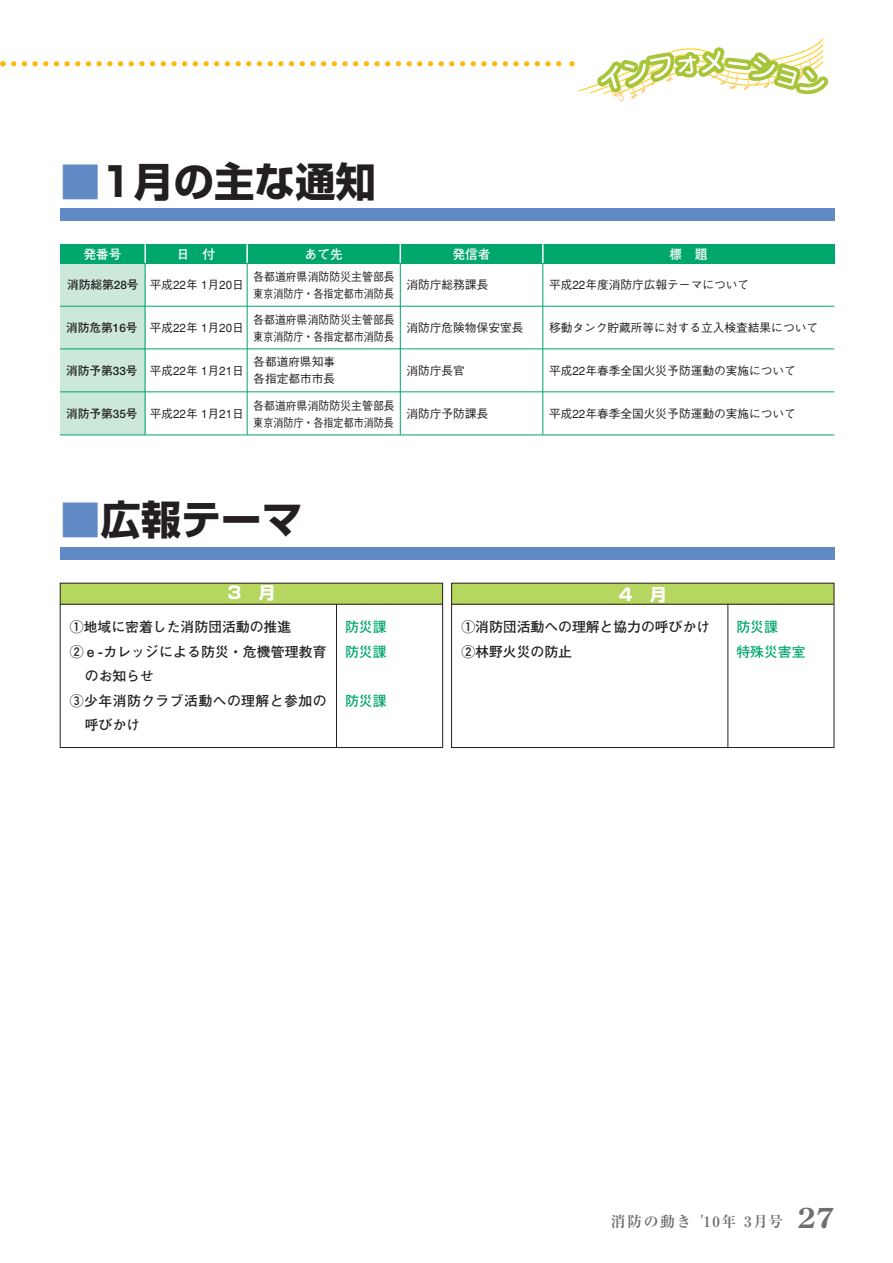
<style>
.page{position:relative;width:893px;height:1263px;background:#fff}
.page>*{position:absolute;margin:0;border:0;box-sizing:border-box;transform-origin:0 0}
.t1{font:700 40.35px "Shin Go";color:#231f20}
.t2{font:700 16.95px "Shin Go";color:#fff}
.t3{font:700 14.85px "Ryumin";letter-spacing:.1em;color:#6c6e70}
.t4{font:700 13.8px/24.5px "Futo Go B101";color:#231f20}
.t5{font:700 13.8px "Futo Go B101";letter-spacing:.035em;color:#231f20}
.t6{font:700 13.8px/24.5px "Futo Go B101";color:#00a76d}
.t7{font:700 12.75px "Futo Go B101";color:#fff}
.t8{font:500 11.7px/17px "Gothic BBB";color:#231f20}
.t9{font:500 11.7px/17px "Gothic BBB";color:#231f20;scale:.93 1}
.t10{font:700 11.7px "Futo Go B101";color:#231f20}
.s1{color:#618ac7}
.s2{font-style:italic}
.s3{font-family:"Century Old Style";font-size:27.6px}
</style>
<div class="page">
<svg style="left:0;top:38px;width:829px;height:64px"></svg>
<div style="left:60px;top:208px;width:774px;height:13px;background:#618ac7"></div>
<div style="left:60px;top:263px;width:85px;height:172px;background:#cbe8db"></div>
<div style="left:60px;top:244px;width:85px;height:19px;background:#00a76d"></div>
<div style="left:145px;top:244px;width:102px;height:19px;background:#00a76d"></div>
<div style="left:247px;top:244px;width:153px;height:19px;background:#00a76d"></div>
<div style="left:400px;top:244px;width:143px;height:19px;background:#00a76d"></div>
<div style="left:543px;top:244px;width:291px;height:19px;background:#00a76d"></div>
<svg style="left:144px;top:244px;width:2px;height:19px"></svg>
<hr style="left:145px;top:263px;width:1px;height:172px;background:#00a76d">
<svg style="left:246px;top:244px;width:2px;height:19px"></svg>
<svg style="left:399px;top:244px;width:2px;height:19px"></svg>
<hr style="left:60px;top:263px;width:774px;height:1px;background:#00a76d">
<hr style="left:60px;top:306px;width:774px;height:1px;background:#00a76d">
<hr style="left:60px;top:349px;width:774px;height:1px;background:#00a76d">
<hr style="left:60px;top:392px;width:774px;height:1px;background:#00a76d">
<hr style="left:60px;top:435px;width:774px;height:1px;background:#00a76d">
<div style="left:60px;top:583px;width:383px;height:21px;background:#b7d65f"></div>
<div style="left:451px;top:583px;width:383px;height:21px;background:#b7d65f"></div>
<div style="left:60px;top:547px;width:774px;height:12px;background:#618ac7"></div>
<hr style="left:336px;top:604px;width:1px;height:143px;background:#231f20">
<hr style="left:727px;top:604px;width:1px;height:143px;background:#231f20">
<div style="left:60px;top:583px;width:383px;height:165px;border:1px solid #231f20"></div>
<hr style="left:60px;top:604px;width:382px;height:1px;background:#231f20">
<div style="left:451px;top:583px;width:383px;height:165px;border:1px solid #231f20"></div>
<hr style="left:451px;top:604px;width:382px;height:1px;background:#231f20">
<hr style="left:542px;top:263px;width:1px;height:172px;background:#00a76d">
<svg style="left:542px;top:244px;width:1px;height:19px"></svg>
<hr style="left:400px;top:264px;width:1px;height:171px;background:#00a76d">
<hr style="left:247px;top:264px;width:1px;height:171px;background:#00a76d">
<h1 class="t1" style="left:60px;top:167px;width:317px"><span class="s1">■</span>1月の主な通知</h1>
<p class="t7" style="left:83px;top:249px;width:40px">発番号</p>
<p class="t7" style="left:177px;top:249px;width:40px">日　付</p>
<p class="t7" style="left:304px;top:249px;width:40px">あて先</p>
<p class="t7" style="left:452px;top:249px;width:40px">発信者</p>
<p class="t7" style="left:669px;top:249px;width:40px">標　題</p>
<p class="t8" style="left:150px;top:278px;width:96px">平成22年 1月20日</p>
<p class="t9" style="left:253px;top:269px;width:154px">各都道府県消防防災主管部長東京消防庁・各指定都市消防長</p>
<p class="t10" style="left:67px;top:280px;width:73px">消防総第28号</p>
<p class="t8" style="left:406px;top:278px;width:83px">消防庁総務課長</p>
<p class="t8" style="left:549px;top:278px;width:202px">平成22年度消防庁広報テーマについて</p>
<p class="t8" style="left:150px;top:321px;width:96px">平成22年 1月20日</p>
<p class="t9" style="left:253px;top:312px;width:154px">各都道府県消防防災主管部長東京消防庁・各指定都市消防長</p>
<p class="t10" style="left:66px;top:323px;width:73px">消防危第16号</p>
<p class="t8" style="left:406px;top:321px;width:118px">消防庁危険物保安室長</p>
<p class="t8" style="left:549px;top:321px;width:270px">移動タンク貯蔵所等に対する立入検査結果について</p>
<p class="t8" style="left:150px;top:364px;width:96px">平成22年 1月21日</p>
<p class="t8" style="left:253px;top:355px;width:83px">各都道府県知事各指定都市市長</p>
<p class="t10" style="left:66px;top:366px;width:73px">消防予第33号</p>
<p class="t8" style="left:406px;top:364px;width:60px">消防庁長官</p>
<p class="t8" style="left:549px;top:364px;width:248px">平成22年春季全国火災予防運動の実施について</p>
<p class="t8" style="left:150px;top:407px;width:96px">平成22年 1月21日</p>
<p class="t9" style="left:253px;top:398px;width:154px">各都道府県消防防災主管部長東京消防庁・各指定都市消防長</p>
<p class="t10" style="left:66px;top:409px;width:73px">消防予第35号</p>
<p class="t8" style="left:406px;top:407px;width:83px">消防庁予防課長</p>
<p class="t8" style="left:549px;top:407px;width:248px">平成22年春季全国火災予防運動の実施について</p>
<h1 class="t1" style="left:60px;top:505px;width:244px"><span class="s1">■</span>広報テーマ</h1>
<h2 class="t2" style="left:227px;top:587px;width:49px">3 月</h2>
<h2 class="t2" style="left:619px;top:588px;width:49px">4 月</h2>
<p class="t4" style="left:70px;top:616px;width:223px">①地域に密着した消防団活動の推進</p>
<p class="t4" style="left:70px;top:641px;width:258px">②ｅ-カレッジによる防災・危機管理教育</p>
<p class="t4" style="left:85px;top:665px;width:71px">のお知らせ</p>
<p class="t5" style="left:70px;top:695px;width:258px">③少年消防クラブ活動への理解と参加の</p>
<p class="t4" style="left:85px;top:714px;width:57px">呼びかけ</p>
<p class="t6" style="left:345px;top:616px;width:43px">防災課防災課</p>
<p class="t6" style="left:345px;top:690px;width:43px">防災課</p>
<p class="t4" style="left:461px;top:616px;width:250px">①消防団活動への理解と協力の呼びかけ<br>②林野火災の防止</p>
<p class="t6" style="left:736px;top:616px;width:71px">防災課<br>特殊災害室</p>
<p class="t3" style="left:611px;top:1216px;width:225px">消防の動き <span class="s2">'</span>10年 3月号　<span class="s3">27</span></p>
</div>
